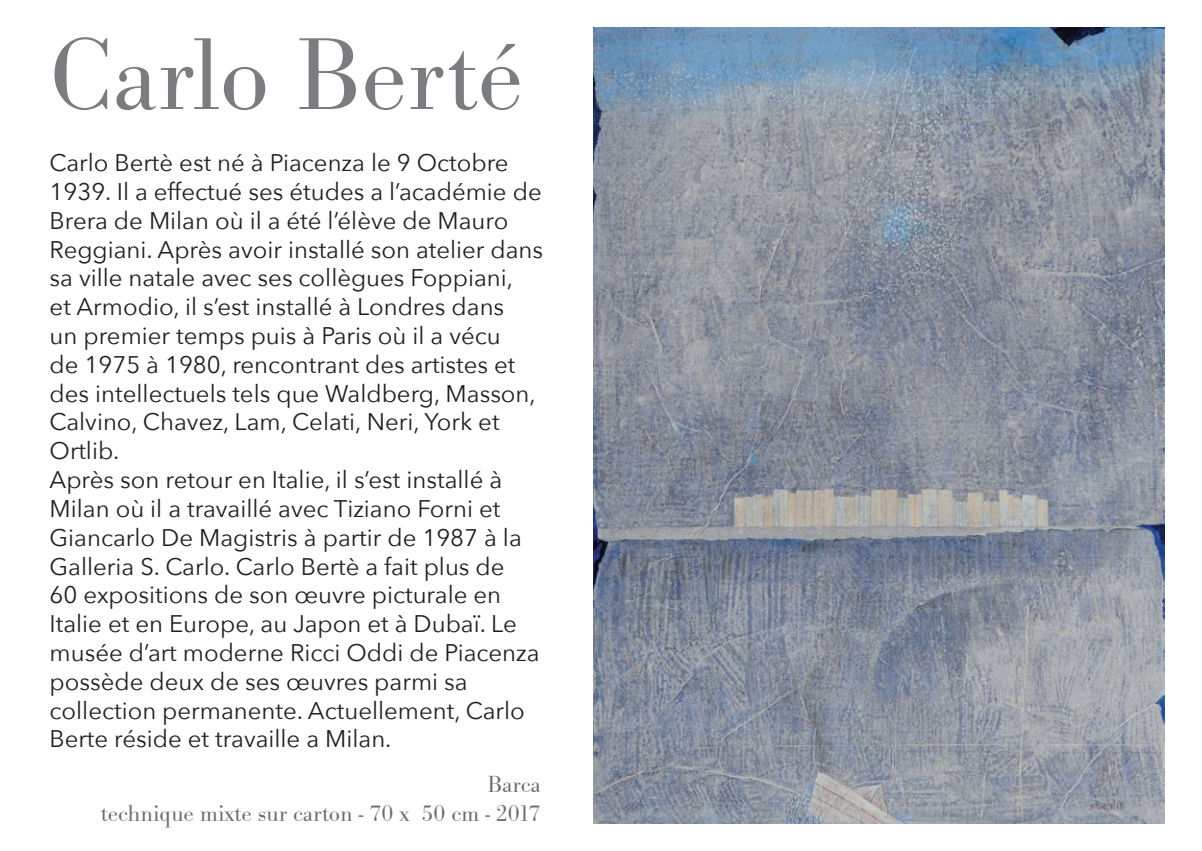
<style>
.page{position:relative;width:1202px;height:851px;background:#fff}
.page>*{position:absolute;margin:0;border:0;box-sizing:border-box;transform-origin:0 0}
.t1{font:300 106px "Becker Bodoni";color:#7a7c7f}
.t2{font:24px/28.8px "Avenir Next";color:#231f20}
.t3{font:300 24px/28.2px "Becker Bodoni";color:#6c6d70;text-align:right}
</style>
<div class="page">
<img style="left:594px;top:27px;width:571px;height:796px">
<h1 class="t1" style="left:50px;top:12px;width:475px">Carlo Berté</h1>
<p class="t2" style="left:50px;top:147px;width:495px">Carlo Bertè est né à Piacenza le 9 Octobre 1939. Il a effectué ses études a l’académie de Brera de Milan où il a été l’élève de Mauro Reggiani. Après avoir installé son atelier dans sa ville natale avec ses collègues Foppiani,<br>et Armodio, il s’est installé à Londres dans<br>un premier temps puis à Paris où il a vécu<br>de 1975 à 1980, rencontrant des artistes et des intellectuels tels que Waldberg, Masson, Calvino, Chavez, Lam, Celati, Neri, York et Ortlib.<br>Après son retour en Italie, il s’est installé à Milan où il a travaillé avec Tiziano Forni et Giancarlo De Magistris à partir de 1987 à la Galleria S. Carlo. Carlo Bertè a fait plus de<br>60 expositions de son œuvre picturale en Italie et en Europe, au Japon et à Dubaï. Le musée d’art moderne Ricci Oddi de Piacenza possède deux de ses œuvres parmi sa collection permanente. Actuellement, Carlo Berte réside et travaille a Milan.</p>
<p class="t3" style="left:101px;top:770px;width:441px">Barca<br>technique mixte sur carton - 70 x 50 cm - 2017</p>
</div>
